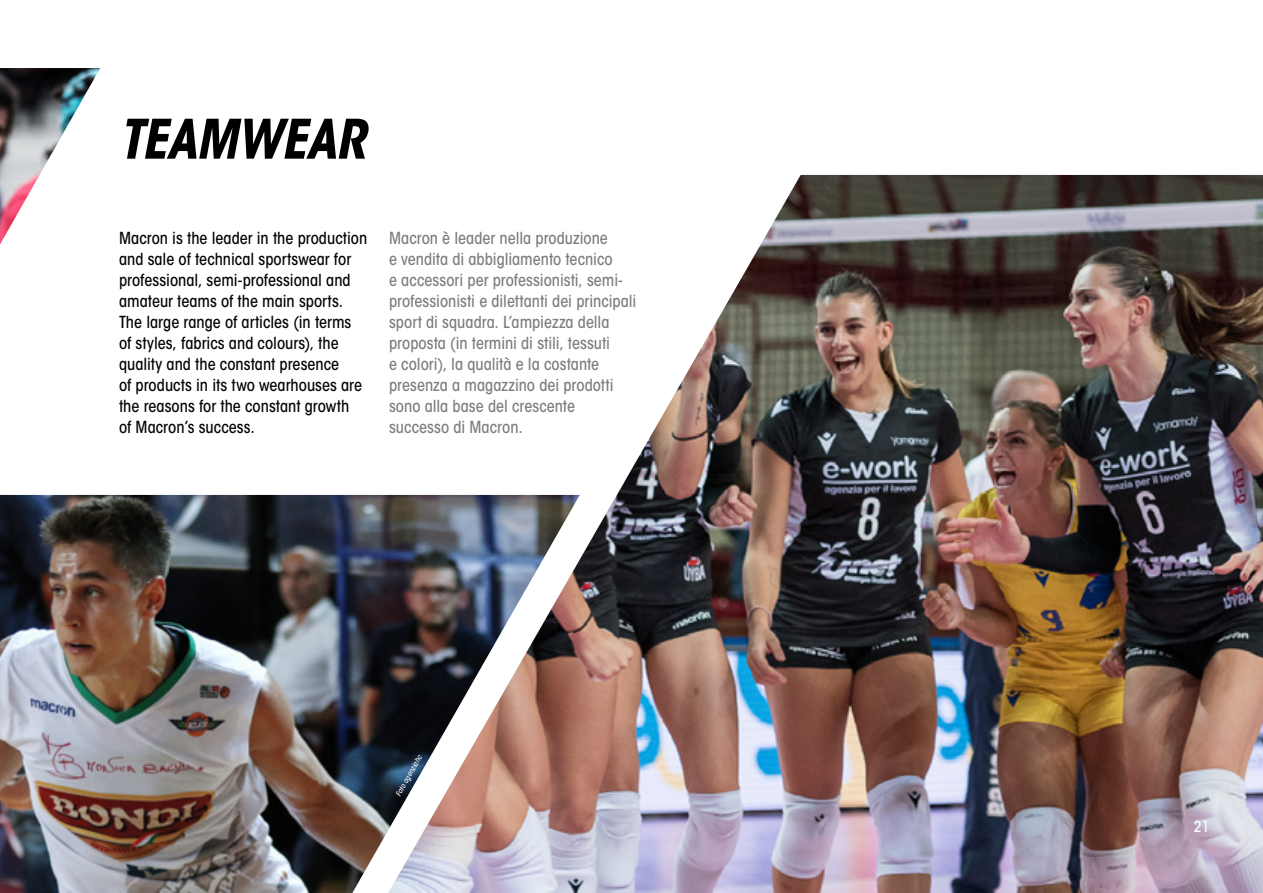
<style>
.page{position:relative;width:1263px;height:893px;background:#fff}
.page>*{position:absolute;margin:0;border:0;box-sizing:border-box;transform-origin:0 0}
.t1{font:italic 700 condensed 54px "ITC Avant Garde Std";letter-spacing:-.02em;color:#000}
.t2{font:500 condensed 16.5px/21px "ITC Avant Garde Std";color:#000}
.t3{font:500 condensed 16.5px/21px "ITC Avant Garde Std";color:#7c7c7c}
.t4{font:500 condensed 15px "ITC Avant Garde Std";color:#fff}
.t5{font:italic 500 condensed 7.5px "ITC Avant Garde Std";color:#fff}
</style>
<div class="page">
<img style="left:0;top:495px;width:388px;height:398px">
<img style="left:0;top:68px;width:100px;height:176px">
<img style="left:388px;top:175px;width:875px;height:718px">
<h1 class="t1" style="left:119px;top:105px;width:248px">TEAMWEAR</h1>
<p class="t2" style="left:119px;top:227px;width:250px">Macron is the leader in the production and sale of technical sportswear for professional, semi-professional and amateur teams of the main sports.<br>The large range of articles (in terms of styles, fabrics and colours), the quality and the constant presence<br>of products in its two wearhouses are the reasons for the constant growth<br>of Macron’s success.</p>
<p class="t3" style="left:389px;top:227px;width:249px">Macron è leader nella produzione<br>e vendita di abbigliamento tecnico<br>e accessori per professionisti, semi&shy;professionisti e dilettanti dei principali sport di squadra. L’ampiezza della proposta (in termini di stili, tessuti<br>e colori), la qualità e la costante presenza a magazzino dei prodotti sono alla base del crescente successo di Macron.</p>
<p class="t5" style="left:394px;top:793px;width:47px;rotate:-61deg">Foto agenziahc</p>
<p class="t4" style="left:1194px;top:817px;width:17px">21</p>
</div>
